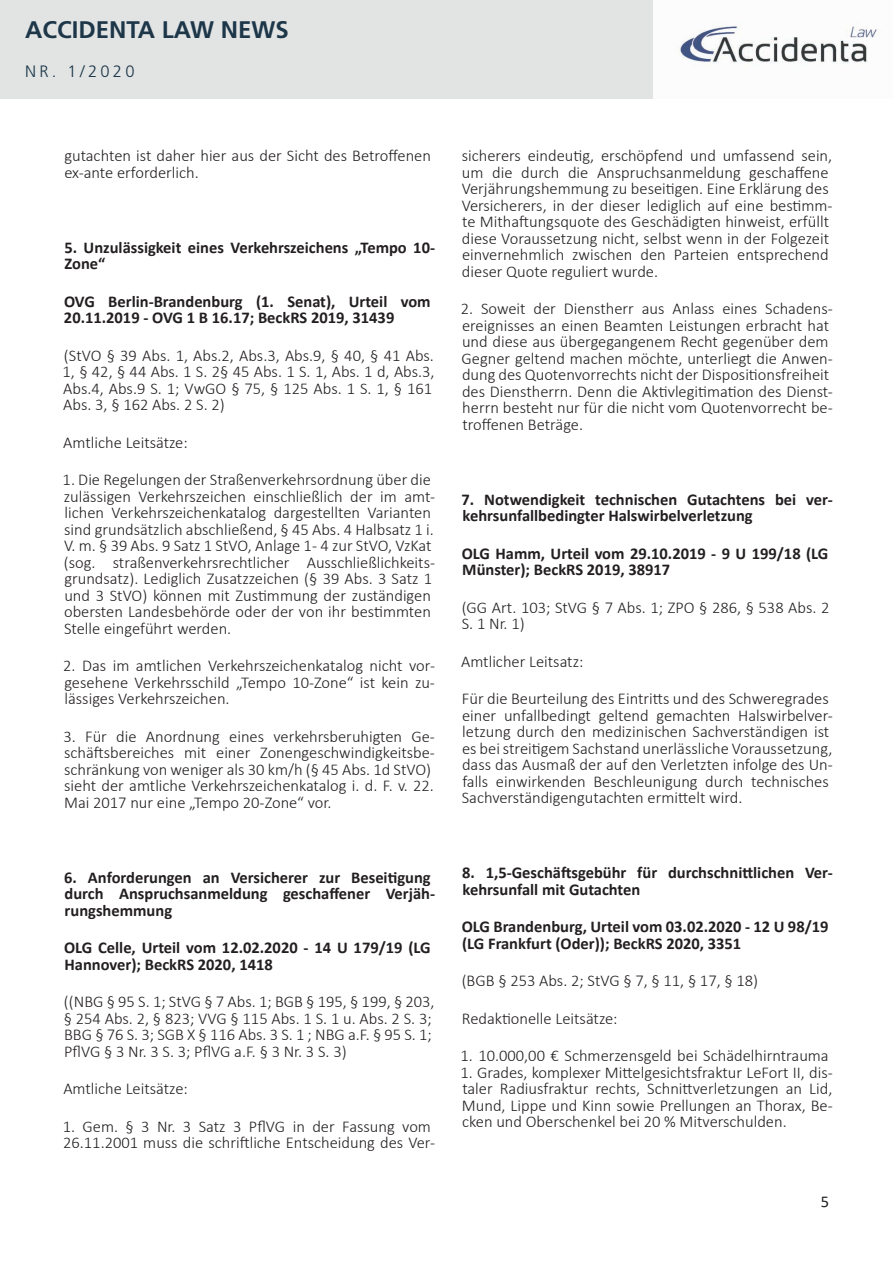
<style>
.page{position:relative;width:893px;height:1263px;background:#fff}
.page>*{position:absolute;margin:0;border:0;box-sizing:border-box;transform-origin:0 0}
.t1{font:700 24px "Frutiger LT Std";color:#1d3749}
.t2{font:300 16.5px/16.5px "Calibri";color:#231f20}
.t3{font:700 16.5px/16.5px "Calibri";color:#231f20}
.t4{font:300 16.5px "Frutiger LT Std";letter-spacing:.2em;color:#1d3749}
.t5{font:16.5px "Calibri";color:#231f20}
</style>
<div class="page">
<div style="left:0;top:0;width:654px;height:99px;background:#e2e4e4"></div>
<img style="left:676px;top:24px;width:201px;height:43px">
<h1 class="t1" style="left:25px;top:16px;width:265px">ACCIDENTA LAW NEWS</h1>
<p class="t4" style="left:25px;top:62px;width:111px">NR. 1/2020</p>
<p class="t2" style="left:64px;top:147px;width:368px">gutachten ist daher hier aus der Sicht des Betroffenen ex-ante erforderlich.</p>
<p class="t3" style="left:64px;top:239px;width:372px">5. Unzulässigkeit eines Verkehrszeichens „Tempo 10-<br>Zone“</p>
<p class="t3" style="left:64px;top:293px;width:368px">OVG Berlin-Brandenburg (1. Senat), Urteil vom<br>20.11.2019 - OVG 1 B 16.17; BeckRS 2019, 31439</p>
<p class="t2" style="left:63px;top:347px;width:373px">(StVO § 39 Abs. 1, Abs.2, Abs.3, Abs.9, § 40, § 41 Abs.<br>1, § 42, § 44 Abs. 1 S. 2§ 45 Abs. 1 S. 1, Abs. 1 d, Abs.3, Abs.4, Abs.9 S. 1; VwGO § 75, § 125 Abs. 1 S. 1, § 161<br>Abs. 3, § 162 Abs. 2 S. 2)</p>
<p class="t2" style="left:63px;top:434px;width:126px">Amtliche Leitsätze:</p>
<p class="t2" style="left:63px;top:471px;width:374px">1. Die Regelungen der Straßenverkehrsordnung über die zulässigen Verkehrszeichen einschließlich der im amt&shy;lichen Verkehrszeichenkatalog dargestellten Varianten sind grundsätzlich abschließend, § 45 Abs. 4 Halbsatz 1 i.<br>V. m. § 39 Abs. 9 Satz 1 StVO, Anlage 1- 4 zur StVO, VzKat (sog. straßenverkehrsrechtlicher Ausschließlichkeits&shy;grundsatz). Lediglich Zusatzzeichen (§ 39 Abs. 3 Satz 1 und 3 StVO) können mit Zustimmung der zuständigen obersten Landesbehörde oder der von ihr bestimmten Stelle eingeführt werden.</p>
<p class="t2" style="left:63px;top:657px;width:373px;text-align:justify">2. Das im amtlichen Verkehrszeichenkatalog nicht vor&shy;gesehene Verkehrsschild „Tempo 10-Zone“ ist kein zu&shy;lässiges Verkehrszeichen.</p>
<p class="t2" style="left:63px;top:728px;width:373px">3. Für die Anordnung eines verkehrsberuhigten Ge&shy;schäftsbereiches mit einer Zonengeschwindigkeitsbe&shy;schränkung von weniger als 30 km/h (§ 45 Abs. 1d StVO) sieht der amtliche Verkehrszeichenkatalog i. d. F. v. 22.<br>Mai 2017 nur eine „Tempo 20-Zone“ vor.</p>
<p class="t3" style="left:64px;top:869px;width:372px">6. Anforderungen an Versicherer zur Beseitigung durch Anspruchsanmeldung geschaffener Verjäh&shy;rungshemmung</p>
<p class="t3" style="left:64px;top:939px;width:368px">OLG Celle, Urteil vom 12.02.2020 - 14 U 179/19 (LG<br>Hannover); BeckRS 2020, 1418</p>
<p class="t2" style="left:64px;top:993px;width:372px">((NBG § 95 S. 1; StVG § 7 Abs. 1; BGB § 195, § 199, § 203, § 254 Abs. 2, § 823; VVG § 115 Abs. 1 S. 1 u. Abs. 2 S. 3; BBG § 76 S. 3; SGB X § 116 Abs. 3 S. 1 ; NBG a.F. § 95 S. 1; PflVG § 3 Nr. 3 S. 3; PflVG a.F. § 3 Nr. 3 S. 3)</p>
<p class="t2" style="left:63px;top:1080px;width:126px">Amtliche Leitsätze:</p>
<p class="t2" style="left:63px;top:1118px;width:374px">1. Gem. § 3 Nr. 3 Satz 3 PflVG in der Fassung vom<br>26.11.2001 muss die schriftliche Entscheidung des Ver-</p>
<p class="t2" style="left:462px;top:147px;width:372px">sicherers eindeutig, erschöpfend und umfassend sein, um die durch die Anspruchsanmeldung geschaffene Verjährungshemmung zu beseitigen. Eine Erklärung des Versicherers, in der dieser lediglich auf eine bestimm&shy;te Mithaftungsquote des Geschädigten hinweist, erfüllt diese Voraussetzung nicht, selbst wenn in der Folgezeit einvernehmlich zwischen den Parteien entsprechend dieser Quote reguliert wurde.</p>
<p class="t2" style="left:461px;top:300px;width:373px">2. Soweit der Dienstherr aus Anlass eines Schadens&shy;ereignisses an einen Beamten Leistungen erbracht hat und diese aus übergegangenem Recht gegenüber dem Gegner geltend machen möchte, unterliegt die Anwen&shy;dung des Quotenvorrechts nicht der Dispositionsfreiheit des Dienstherrn. Denn die Aktivlegitimation des Dienst&shy;herrn besteht nur für die nicht vom Quotenvorrecht be&shy;troffenen Beträge.</p>
<p class="t3" style="left:461px;top:491px;width:373px">7. Notwendigkeit technischen Gutachtens bei ver&shy;kehrsunfallbedingter Halswirbelverletzung</p>
<p class="t3" style="left:462px;top:545px;width:368px">OLG Hamm, Urteil vom 29.10.2019 - 9 U 199/18 (LG<br>Münster); BeckRS 2019, 38917</p>
<p class="t2" style="left:462px;top:599px;width:369px">(GG Art. 103; StVG § 7 Abs. 1; ZPO § 286, § 538 Abs. 2<br>S. 1 Nr. 1)</p>
<p class="t2" style="left:461px;top:653px;width:124px">Amtlicher Leitsatz:</p>
<p class="t2" style="left:462px;top:690px;width:373px">Für die Beurteilung des Eintritts und des Schweregrades einer unfallbedingt geltend gemachten Halswirbelver&shy;letzung durch den medizinischen Sachverständigen ist es bei streitigem Sachstand unerlässliche Voraussetzung, dass das Ausmaß der auf den Verletzten infolge des Un&shy;falls einwirkenden Beschleunigung durch technisches Sachverständigengutachten ermittelt wird.</p>
<p class="t3" style="left:462px;top:864px;width:372px">8. 1,5-Geschäftsgebühr für durchschnittlichen Ver&shy;kehrsunfall mit Gutachten</p>
<p class="t3" style="left:462px;top:918px;width:368px">OLG Brandenburg, Urteil vom 03.02.2020 - 12 U 98/19 (LG Frankfurt (Oder)); BeckRS 2020, 3351</p>
<p class="t2" style="left:462px;top:972px;width:298px">(BGB § 253 Abs. 2; StVG § 7, § 11, § 17, § 18)</p>
<p class="t2" style="left:462px;top:1010px;width:157px">Redaktionelle Leitsätze:</p>
<p class="t2" style="left:460px;top:1047px;width:370px">1. 10.000,00 € Schmerzensgeld bei Schädelhirntrauma</p>
<p class="t2" style="left:460px;top:1064px;width:374px;text-align:justify">1. Grades, komplexer Mittelgesichtsfraktur LeFort II, dis&shy;taler Radiusfraktur rechts, Schnittverletzungen an Lid, Mund, Lippe und Kinn sowie Prellungen an Thorax, Be&shy;cken und Oberschenkel bei 20 % Mitverschulden.</p>
<p class="t5" style="left:821px;top:1190px;width:10px">5</p>
</div>
